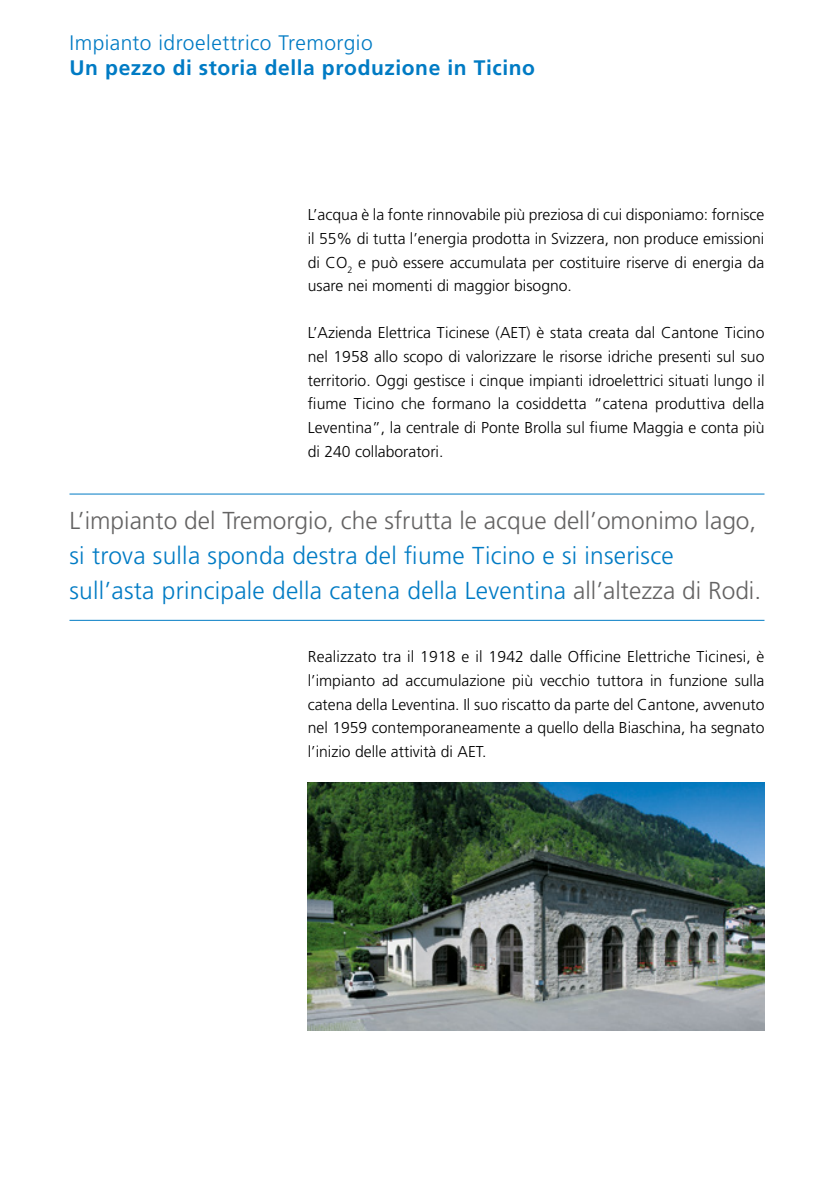
<style>
.page{position:relative;width:834px;height:1191px;background:#fff}
.page>*{position:absolute;margin:0;border:0;box-sizing:border-box;transform-origin:0 0}
.t1{font:300 24.5px/34.6px "Frutiger LT Std";letter-spacing:.01em;color:#007bc4}
.t2{font:300 24.5px "Frutiger LT Std";color:#646363}
.t3{font:700 21px "Frutiger LT Std";letter-spacing:.025em;color:#007bc4}
.t4{font:300 21px "Frutiger LT Std";letter-spacing:.02em;color:#007bc4}
.t5{font:300 15.75px/23.6px "Frutiger LT Std";color:#000;text-align:justify}
.s1{color:#646363}
</style>
<div class="page">
<hr style="left:69px;top:493px;width:695px;height:1px;background:#007bc4">
<hr style="left:69px;top:620px;width:695px;height:1px;background:#007bc4">
<img style="left:308px;top:782px;width:456px;height:248px">
<h2 class="t4" style="left:69px;top:31px;width:305px">Impianto idroelettrico Tremorgio</h2>
<h2 class="t3" style="left:69px;top:55px;width:467px">Un pezzo di storia della produzione in Ticino</h2>
<p class="t5" style="left:308px;top:203px;width:458px">L’acqua è la fonte rinnovabile più preziosa di cui disponiamo: fornisce il 55% di tutta l’energia prodotta in Svizzera, non produce emissioni di CO<sub>2</sub> e può essere accumulata per costituire riserve di energia da usare nei momenti di maggior bisogno.</p>
<p class="t5" style="left:308px;top:321px;width:458px">L’Azienda Elettrica Ticinese (AET) è stata creata dal Cantone Ticino nel 1958 allo scopo di valorizzare le risorse idriche presenti sul suo territorio. Oggi gestisce i cinque impianti idroelettrici situati lungo il fiume Ticino che formano la cosiddetta “catena produttiva della Leventina”, la centrale di Ponte Brolla sul fiume Maggia e conta più di 240 collaboratori.</p>
<h1 class="t2" style="left:69px;top:507px;width:688px">L’impianto del Tremorgio, che sfrutta le acque dell’omonimo lago,</h1>
<h1 class="t1" style="left:69px;top:538px;width:693px">si trova sulla sponda destra del fiume Ticino e si inserisce sull’asta principale della catena della Leventina <span class="s1">all’altezza di Rodi.</span></h1>
<p class="t5" style="left:308px;top:645px;width:458px">Realizzato tra il 1918 e il 1942 dalle Officine Elettriche Ticinesi, è l’impianto ad accumulazione più vecchio tuttora in funzione sulla catena della Leventina. Il suo riscatto da parte del Cantone, avvenuto nel 1959 contemporaneamente a quello della Biaschina, ha segnato l’inizio delle attività di AET.</p>
</div>
